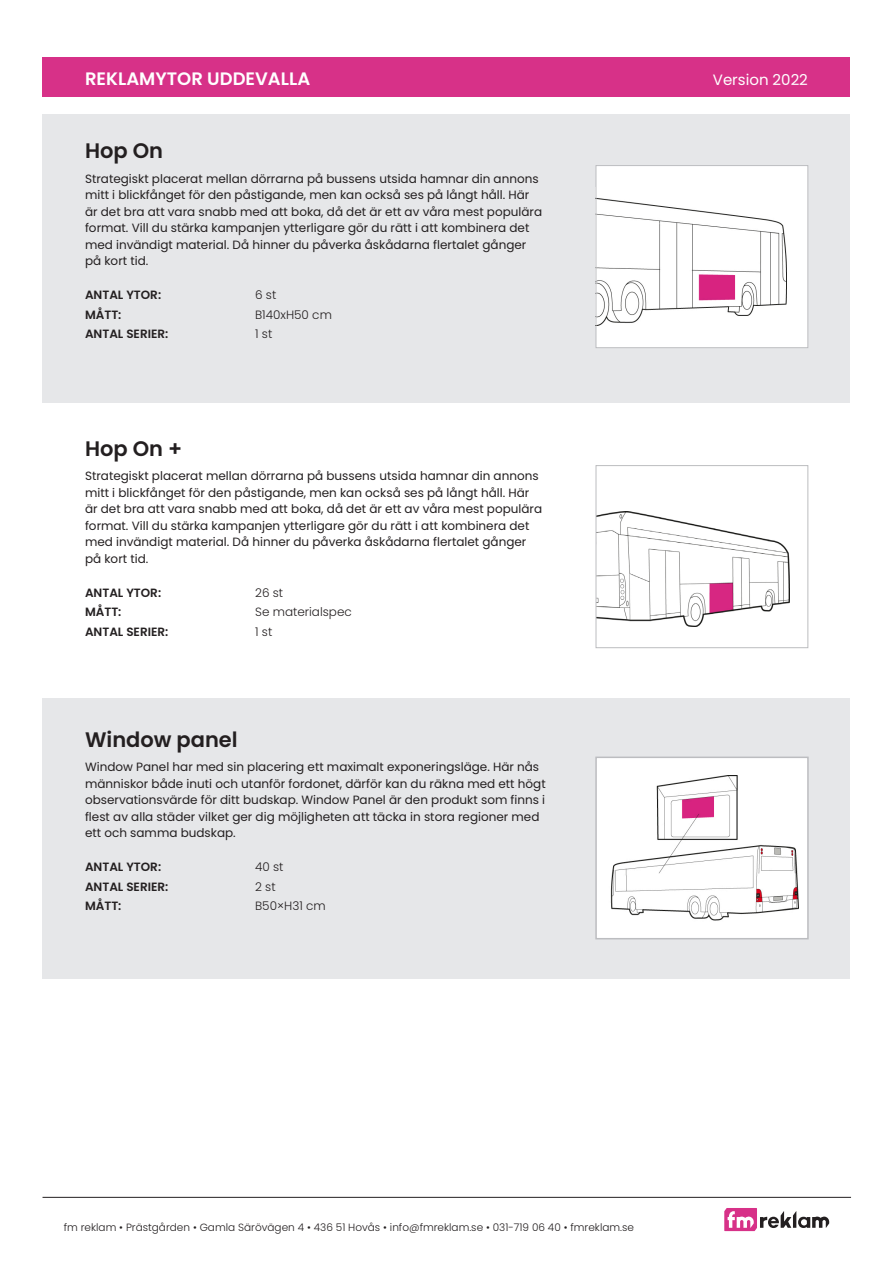
<style>
.page{position:relative;width:893px;height:1263px;background:#fff}
.page>*{position:absolute;margin:0;border:0;box-sizing:border-box;transform-origin:0 0}
.t1{font:600 21px "Poppins";color:#231f20}
.t2{font:600 18px "Poppins";color:#fff}
.t3{font:15px "Poppins";color:#fff}
.t4{font:12px/16.5px "Poppins";color:#231f20}
.t5{font:600 12px "Poppins";color:#231f20}
.t6{font:300 12px "Poppins";color:#231f20}
.t7{font:300 10.5px "Poppins";color:#231f20}
</style>
<div class="page">
<div style="left:43px;top:58px;width:807px;height:39px;background:#d73188"></div>
<svg style="left:724px;top:1208px;width:105px;height:23px"></svg>
<hr style="left:43px;top:1197px;width:808px;height:1px;background:#231f20">
<img style="left:598px;top:511px;width:192px;height:116px">
<div style="left:596px;top:465px;width:212px;height:183px;border:1px solid #bcbdc0"></div>
<div style="left:43px;top:115px;width:807px;height:288px;background:#e6e7e9"></div>
<div style="left:596px;top:166px;width:212px;height:182px;background:#fff"></div>
<img style="left:598px;top:198px;width:189px;height:127px">
<div style="left:596px;top:165px;width:212px;height:183px;border:1px solid #bcbdc0"></div>
<div style="left:43px;top:698px;width:807px;height:281px;background:#e6e7e9"></div>
<div style="left:596px;top:757px;width:212px;height:182px;background:#fff"></div>
<img style="left:610px;top:776px;width:188px;height:145px">
<div style="left:595px;top:756px;width:214px;height:183px;border:2px solid #bcbdc0"></div>
<h2 class="t2" style="left:85px;top:68px;width:227px">REKLAMYTOR UDDEVALLA</h2>
<p class="t3" style="left:713px;top:71px;width:97px">Version 2022</p>
<p class="t1" style="left:85px;top:139px;width:80px">Hop On</p>
<p class="t4" style="left:85px;top:170px;width:459px">Strategiskt placerat mellan dörrarna på bussens utsida hamnar din annons mitt i blickfånget för den påstigande, men kan också ses på långt håll. Här är det bra att vara snabb med att boka, då det är ett av våra mest populära format. Vill du stärka kampanjen ytterligare gör du rätt i att kombinera det med invändigt material. Då hinner du påverka åskådarna flertalet gånger på kort tid.</p>
<p class="t5" style="left:85px;top:288px;width:78px">ANTAL YTOR:</p>
<p class="t6" style="left:255px;top:288px;width:23px">6 st</p>
<p class="t5" style="left:85px;top:308px;width:38px">MÅTT:</p>
<p class="t6" style="left:255px;top:308px;width:78px">B140xH50 cm</p>
<p class="t5" style="left:85px;top:327px;width:85px">ANTAL SERIER:</p>
<p class="t6" style="left:255px;top:327px;width:19px">1 st</p>
<p class="t1" style="left:85px;top:436px;width:99px">Hop On +</p>
<p class="t4" style="left:85px;top:468px;width:459px">Strategiskt placerat mellan dörrarna på bussens utsida hamnar din annons mitt i blickfånget för den påstigande, men kan också ses på långt håll. Här är det bra att vara snabb med att boka, då det är ett av våra mest populära format. Vill du stärka kampanjen ytterligare gör du rätt i att kombinera det med invändigt material. Då hinner du påverka åskådarna flertalet gånger på kort tid.</p>
<p class="t5" style="left:85px;top:586px;width:78px">ANTAL YTOR:</p>
<p class="t6" style="left:255px;top:586px;width:30px">26 st</p>
<p class="t5" style="left:85px;top:605px;width:38px">MÅTT:</p>
<p class="t6" style="left:255px;top:605px;width:98px">Se materialspec</p>
<p class="t5" style="left:85px;top:624px;width:85px">ANTAL SERIER:</p>
<p class="t6" style="left:255px;top:624px;width:19px">1 st</p>
<p class="t1" style="left:85px;top:727px;width:154px">Window panel</p>
<p class="t4" style="left:85px;top:759px;width:462px">Window Panel har med sin placering ett maximalt exponeringsläge. Här nås människor både inuti och utanför fordonet, därför kan du räkna med ett högt observationsvärde för ditt budskap. Window Panel är den produkt som finns i flest av alla städer vilket ger dig möjligheten att täcka in stora regioner med ett och samma budskap.</p>
<p class="t5" style="left:85px;top:860px;width:78px">ANTAL YTOR:</p>
<p class="t6" style="left:255px;top:860px;width:30px">40 st</p>
<p class="t5" style="left:85px;top:879px;width:85px">ANTAL SERIER:</p>
<p class="t6" style="left:255px;top:879px;width:22px">2 st</p>
<p class="t5" style="left:85px;top:899px;width:38px">MÅTT:</p>
<p class="t6" style="left:255px;top:899px;width:72px">B50×H31 cm</p>
<p class="t7" style="left:64px;top:1221px;width:572px">fm reklam • Prästgården • Gamla Särövägen 4 • 436 51 Hovås • info@fmreklam.se • 031-719 06 40 • fmreklam.se</p>
</div>
